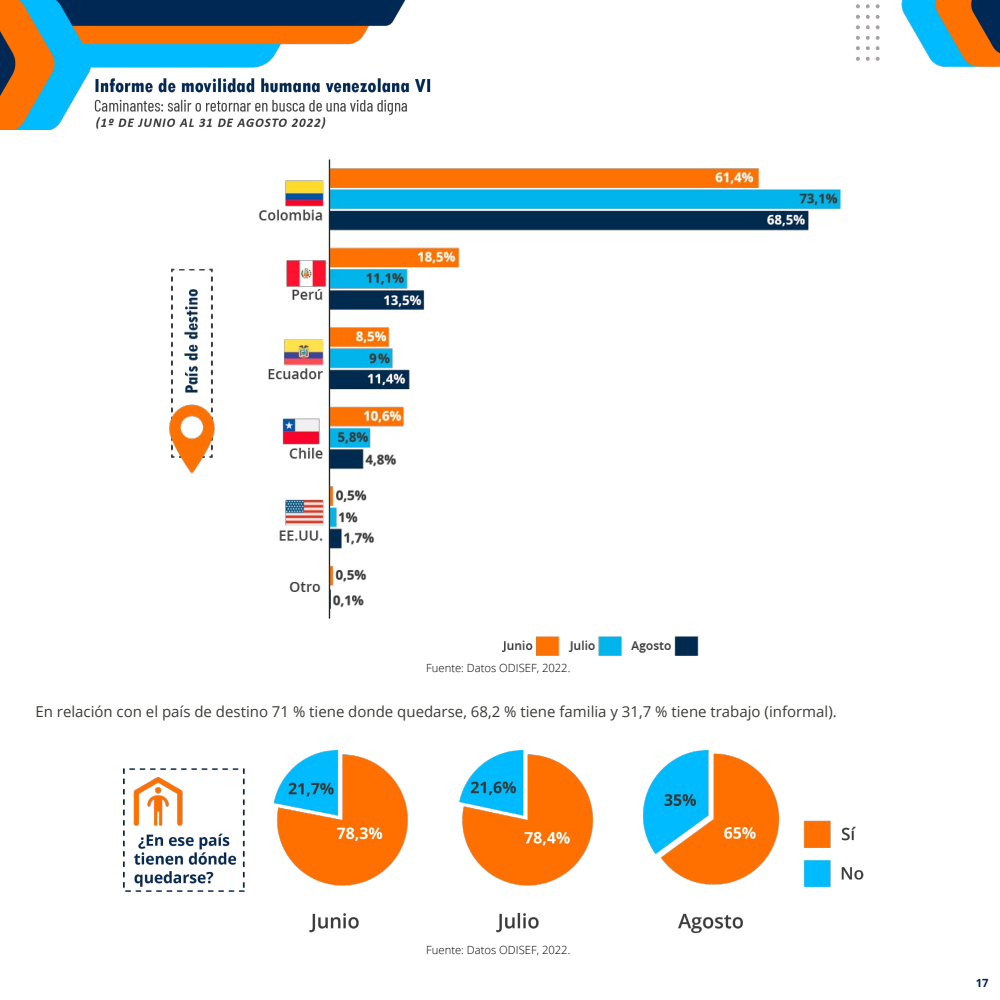
<style>
.page{position:relative;width:1000px;height:1000px;background:#fff}
.page>*{position:absolute;margin:0;border:0;box-sizing:border-box;transform-origin:0 0}
.t1{font:15px "Open Sans";color:#3b3b38}
.t2{font:300 11.25px "Open Sans";color:#000}
.t3{font:700 11.25px "Open Sans";color:#002755}
</style>
<div class="page">
<img style="left:0;top:0;width:1000px;height:130px">
<img style="left:169px;top:160px;width:672px;height:496px">
<img style="left:124px;top:750px;width:739px;height:183px">
<p class="t2" style="left:426px;top:660px;width:146px">Fuente: Datos ODISEF, 2022.</p>
<p class="t1" style="left:35px;top:702px;width:803px">En relación con el país de destino 71 % tiene donde quedarse, 68,2 % tiene familia y 31,7 % tiene trabajo (informal).</p>
<p class="t2" style="left:426px;top:943px;width:146px">Fuente: Datos ODISEF, 2022.</p>
<p class="t3" style="left:976px;top:975px;width:14px">17</p>
</div>
